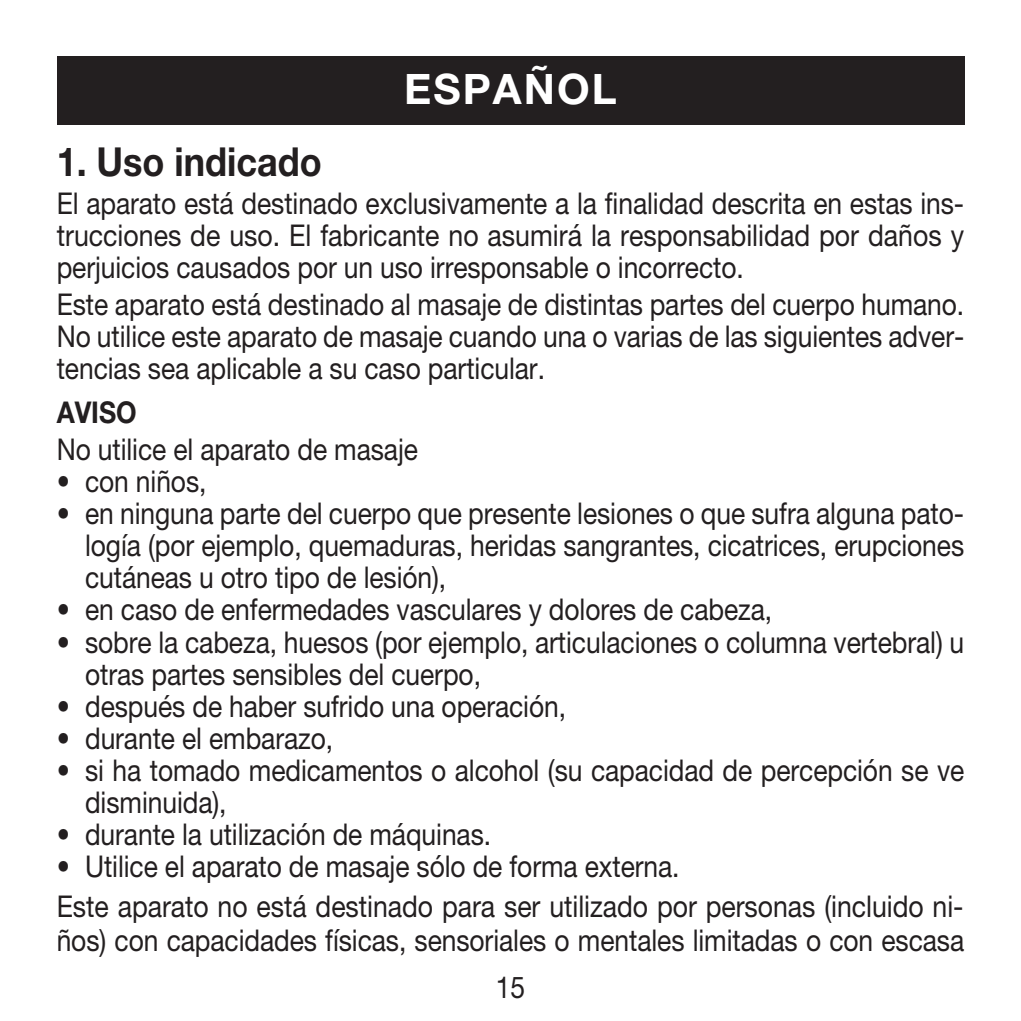
<style>
.page{position:relative;width:1021px;height:1021px;background:#fff}
.page>*{position:absolute;margin:0;border:0;box-sizing:border-box;transform-origin:0 0}
.t1{font:700 42px "Helvetica Neue LT Pro";color:#fff}
.t2{font:700 40px "Helvetica Neue LT Pro";color:#231f20;scale:.9 1}
.t3{font:30px/32px "Helvetica Neue LT Pro";letter-spacing:-.005em;color:#231f20;text-align:justify;scale:.88 1}
.t4{font:700 30px "Helvetica Neue LT Pro";letter-spacing:-.005em;color:#231f20;scale:.88 1}
</style>
<div class="page">
<div style="left:57px;top:57px;width:907px;height:68px;background:#231f20"></div>
<h1 class="t1" style="left:404px;top:63px;width:30px">Espa</h1>
<h1 class="t1" style="left:524px;top:63px;width:94px">ñol</h1>
<h2 class="t2" style="left:57px;top:137px;width:296px">1. Uso indicado</h2>
<p class="t3" style="left:57px;top:187px;width:1032px">El aparato está destinado exclusivamente a la finalidad descrita en estas ins&shy;trucciones de uso. El fabricante no asumirá la responsabilidad por daños y perjuicios causados por un uso irresponsable o incorrecto.</p>
<p class="t3" style="left:57px;top:288px;width:1032px">Este aparato está destinado al masaje de distintas partes del cuerpo humano.<br>No utilice este aparato de masaje cuando una o varias de las siguientes adver&shy;tencias sea aplicable a su caso particular.</p>
<p class="t4" style="left:57px;top:393px;width:92px">AVISO</p>
<p class="t3" style="left:57px;top:433px;width:412px">No utilice el aparato de masaje</p>
<p class="t3" style="left:57px;top:465px;width:172px">• con niños,</p>
<p class="t3" style="left:85px;top:497px;width:1000px;text-indent:-28px">• en ninguna parte del cuerpo que presente lesiones o que sufra alguna pato&shy;logía (por ejemplo, quemaduras, heridas sangrantes, cicatrices, erupciones cutáneas u otro tipo de lesión),</p>
<p class="t3" style="left:57px;top:593px;width:814px">• en caso de enfermedades vasculares y dolores de cabeza,</p>
<p class="t3" style="left:85px;top:625px;width:1000px;text-indent:-28px">• sobre la cabeza, huesos (por ejemplo, articulaciones o columna vertebral) u otras partes sensibles del cuerpo,</p>
<p class="t3" style="left:57px;top:689px;width:580px">• después de haber sufrido una operación,</p>
<p class="t3" style="left:57px;top:721px;width:316px">• durante el embarazo,</p>
<p class="t3" style="left:85px;top:753px;width:1000px;text-indent:-28px">• si ha tomado medicamentos o alcohol (su capacidad de percepción se ve disminuida),</p>
<p class="t3" style="left:57px;top:817px;width:495px">• durante la utilización de máquinas.</p>
<p class="t3" style="left:57px;top:845px;width:1032px;line-height:40px">• Utilice el aparato de masaje sólo de forma externa.<br>Este aparato no está destinado para ser utilizado por personas (incluido ni-</p>
<p class="t3" style="left:57px;top:923px;width:1032px">ños) con capacidades físicas, sensoriales o mentales limitadas o con escasa</p>
<p class="t3" style="left:496px;top:970px;width:35px">15</p>
</div>
